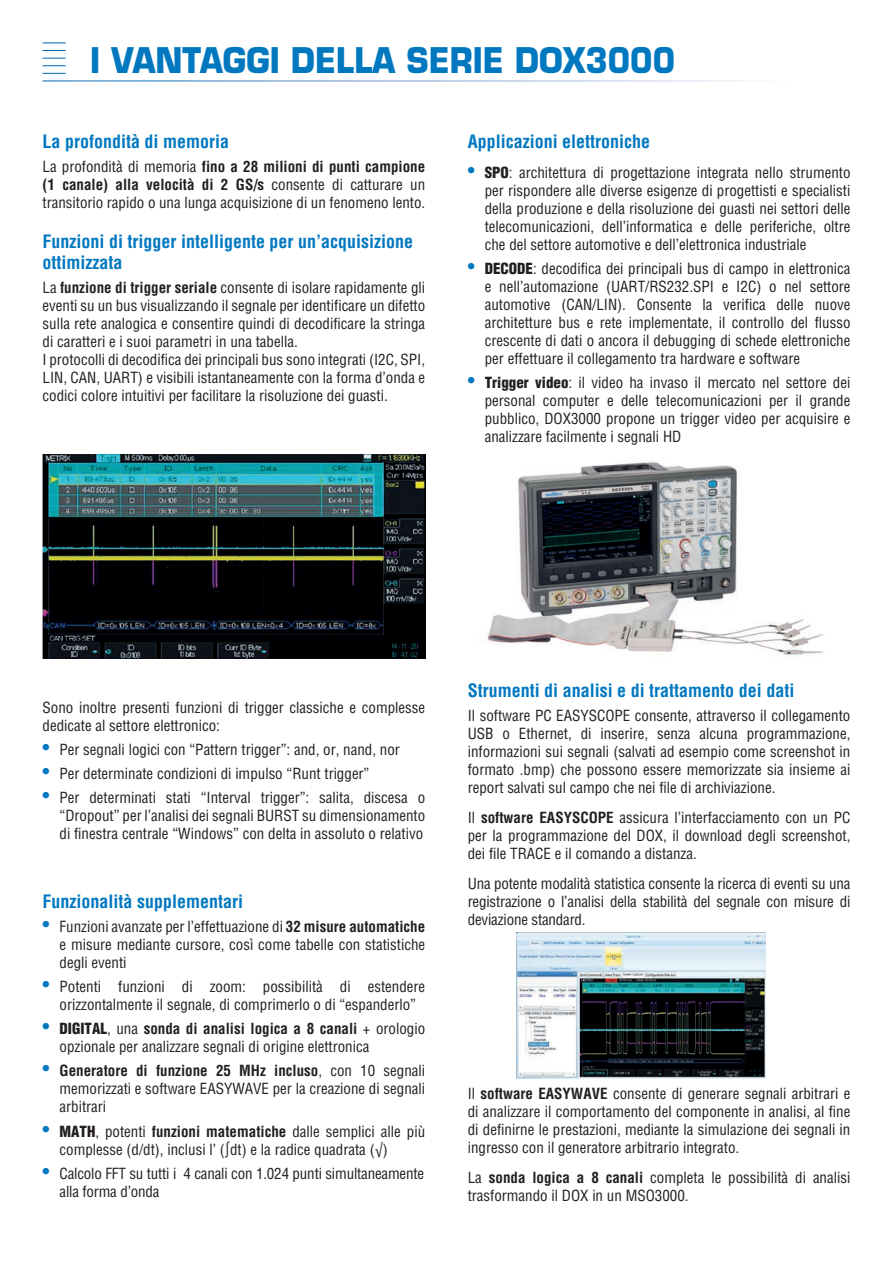
<style>
.page{position:relative;width:893px;height:1263px;background:#fff}
.page>*{position:absolute;margin:0;border:0;box-sizing:border-box;transform-origin:0 0}
.t1{font:700 34.5px "Eurostile LT Std";color:#0078c0;scale:.9 1}
.t2{font:700 condensed 18px/21.6px "Helvetica LT Std";color:#0078c0}
.t3{font:condensed 15px/18px "Helvetica LT Std";color:#231f20;text-align:justify}
.s1{font-weight:700}
.s2{font-size:21px;color:#0078c0}
.s3{font-weight:900}
</style>
<div class="page">
<svg style="left:43px;top:50px;width:23px;height:1px"></svg>
<svg style="left:43px;top:58px;width:23px;height:1px"></svg>
<svg style="left:43px;top:65px;width:23px;height:1px"></svg>
<svg style="left:43px;top:73px;width:23px;height:1px"></svg>
<svg style="left:43px;top:43px;width:23px;height:1px"></svg>
<img style="left:43px;top:454px;width:382px;height:204px">
<img style="left:487px;top:461px;width:337px;height:194px">
<img style="left:516px;top:932px;width:249px;height:146px">
<h1 class="t1" style="left:90px;top:39px;width:651px">I VANTAGGI DELLA SERIE DOX3000</h1>
<p class="t2" style="left:43px;top:130px;width:188px">La profondità di memoria</p>
<p class="t3" style="left:43px;top:157px;width:384px">La profondità di memoria <span class="s1">fino a 28 milioni di punti campione (1 canale) alla velocità di 2 GS/s</span> consente di catturare un transitorio rapido o una lunga acquisizione di un fenomeno lento.</p>
<p class="t2" style="left:43px;top:230px;width:372px">Funzioni di trigger intelligente per un’acquisizione ottimizzata</p>
<p class="t3" style="left:43px;top:279px;width:384px;text-align:left">La <span class="s1">funzione di trigger seriale</span> consente di isolare rapidamente gli eventi su un bus visualizzando il segnale per identificare un difetto sulla rete analogica e consentire quindi di decodificare la stringa di caratteri e i suoi parametri in una tabella.<br>I protocolli di decodifica dei principali bus sono integrati (I2C, SPI, LIN, CAN, UART) e visibili istantaneamente con la forma d’onda e codici colore intuitivi per facilitare la risoluzione dei guasti.</p>
<p class="t2" style="left:468px;top:130px;width:184px">Applicazioni elettroniche</p>
<p class="t3" style="left:485px;top:163px;width:367px;text-indent:-17px"><span class="s2">•</span> <span class="s3">SPO</span>: architettura di progettazione integrata nello strumento per rispondere alle diverse esigenze di progettisti e specialisti della produzione e della risoluzione dei guasti nei settori delle telecomunicazioni, dell’informatica e delle periferiche, oltre che del settore automotive e dell’elettronica industriale</p>
<p class="t3" style="left:485px;top:259px;width:367px;text-indent:-17px"><span class="s2">•</span> <span class="s3">DECODE</span>: decodifica dei principali bus di campo in elettronica e nell’automazione (UART/RS232.SPI e I2C) o nel settore automotive (CAN/LIN). Consente la verifica delle nuove architetture bus e rete implementate, il controllo del flusso crescente di dati o ancora il debugging di schede elettroniche per effettuare il collegamento tra hardware e software</p>
<p class="t3" style="left:485px;top:373px;width:367px;text-indent:-17px"><span class="s2">•</span> <span class="s3">Trigger video</span>: il video ha invaso il mercato nel settore dei personal computer e delle telecomunicazioni per il grande pubblico, DOX3000 propone un trigger video per acquisire e analizzare facilmente i segnali HD</p>
<p class="t3" style="left:43px;top:699px;width:384px">Sono inoltre presenti funzioni di trigger classiche e complesse dedicate al settore elettronico:</p>
<p class="t3" style="left:43px;top:741px;width:359px"><span class="s2">•</span> Per segnali logici con “Pattern trigger”: and, or, nand, nor</p>
<p class="t3" style="left:43px;top:765px;width:328px"><span class="s2">•</span> Per determinate condizioni di impulso “Runt trigger”</p>
<p class="t3" style="left:60px;top:789px;width:367px;text-indent:-17px"><span class="s2">•</span> Per determinati stati “Interval trigger”: salita, discesa o “Dropout” per l’analisi dei segnali BURST su dimensionamento di finestra centrale “Windows” con delta in assoluto o relativo</p>
<p class="t2" style="left:43px;top:891px;width:202px">Funzionalità supplementari</p>
<p class="t3" style="left:60px;top:918px;width:367px;text-indent:-17px"><span class="s2">•</span> Funzioni avanzate per l’effettuazione di <span class="s1">32 misure automatiche </span>e misure mediante cursore, così come tabelle con statistiche degli eventi</p>
<p class="t3" style="left:43px;top:978px;width:384px;text-align:center"><span class="s2">•</span> Potenti funzioni di zoom: possibilità di estendere orizzontalmente il segnale, di comprimerlo o di “espanderlo”</p>
<p class="t3" style="left:60px;top:1020px;width:367px;text-indent:-17px"><span class="s2">•</span> <span class="s3">DIGITAL</span>, una <span class="s1">sonda di analisi logica a 8 canali</span> + orologio opzionale per analizzare segnali di origine elettronica</p>
<p class="t3" style="left:60px;top:1062px;width:367px;text-indent:-17px"><span class="s2">•</span> <span class="s1">Generatore di funzione 25 MHz incluso</span>, con 10 segnali memorizzati e software EASYWAVE per la creazione di segnali arbitrari</p>
<p class="t3" style="left:60px;top:1122px;width:367px;text-indent:-17px"><span class="s2">•</span> <span class="s3">MATH</span>, potenti <span class="s1">funzioni matematiche</span> dalle semplici alle più complesse (d/dt), inclusi l’ (∫dt) e la radice quadrata (√)</p>
<p class="t3" style="left:60px;top:1164px;width:366px;text-indent:-17px"><span class="s2">•</span> Calcolo FFT su tutti i 4 canali con 1.024 punti simultaneamente alla forma d’onda</p>
<p class="t2" style="left:468px;top:679px;width:328px">Strumenti di analisi e di trattamento dei dati</p>
<p class="t3" style="left:468px;top:706px;width:384px">Il software PC EASYSCOPE consente, attraverso il collegamento USB o Ethernet, di inserire, senza alcuna programmazione, informazioni sui segnali (salvati ad esempio come screenshot in formato .bmp) che possono essere memorizzate sia insieme ai report salvati sul campo che nei file di archiviazione.</p>
<p class="t3" style="left:468px;top:808px;width:384px">Il <span class="s1">software EASYSCOPE</span> assicura l’interfacciamento con un PC per la programmazione del DOX, il download degli screenshot, dei file TRACE e il comando a distanza.</p>
<p class="t3" style="left:468px;top:874px;width:384px">Una potente modalità statistica consente la ricerca di eventi su una registrazione o l’analisi della stabilità del segnale con misure di deviazione standard.</p>
<p class="t3" style="left:468px;top:1084px;width:384px">Il <span class="s1">software EASYWAVE</span> consente di generare segnali arbitrari e di analizzare il comportamento del componente in analisi, al fine di definirne le prestazioni, mediante la simulazione dei segnali in ingresso con il generatore arbitrario integrato.</p>
<p class="t3" style="left:468px;top:1168px;width:384px">La <span class="s1">sonda logica a 8 canali</span> completa le possibilità di analisi trasformando il DOX in un MSO3000.</p>
</div>
